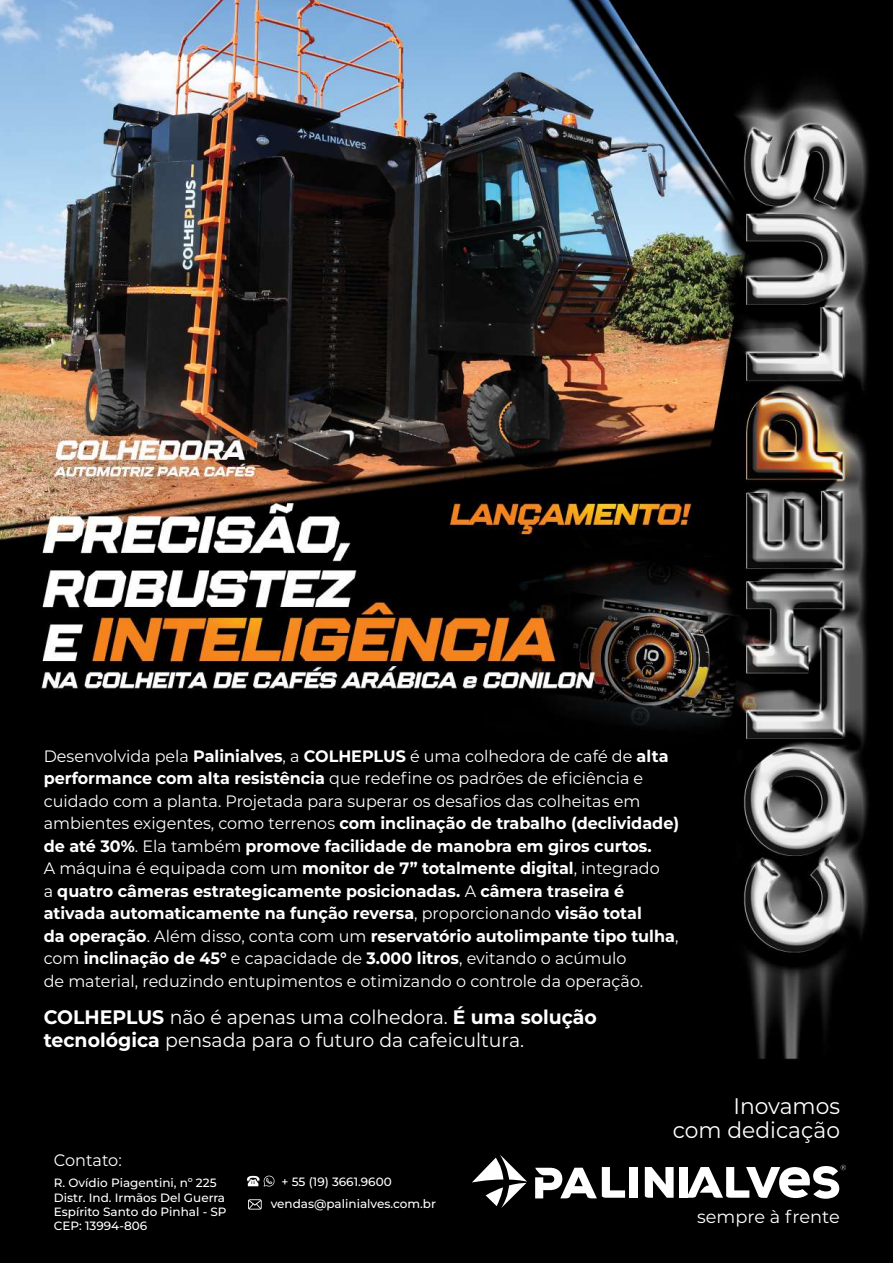
<style>
.page{position:relative;width:893px;height:1263px;background:#fff}
.page>*{position:absolute;margin:0;border:0;box-sizing:border-box;transform-origin:0 0}
.t1{font:22.5px/24px "Montserrat";color:#fff;text-align:right}
.t2{font:19.5px/22.5px "Montserrat";color:#fff}
.t3{font:17.85px "Montserrat";color:#fff}
.t4{font:16.65px "Montserrat";color:#fff}
.t5{font:16.5px/22.5px "Montserrat";color:#fff}
.t6{font:500 12px/14.4px "Montserrat";color:#fff}
.s1{font-weight:700}
</style>
<div class="page">
<img style="left:0;top:0;width:893px;height:1263px">
<svg style="left:247px;top:1176px;width:28px;height:10px"></svg>
<svg style="left:248px;top:1199px;width:14px;height:10px"></svg>
<div style="left:630px;top:1167px;width:8px;height:31px;background:#fff"></div>
<div style="left:680px;top:1167px;width:8px;height:31px;background:#fff"></div>
<svg style="left:645px;top:1167px;width:29px;height:31px"></svg>
<svg style="left:472px;top:1154px;width:55px;height:54px"></svg>
<svg style="left:535px;top:1167px;width:90px;height:31px"></svg>
<svg style="left:686px;top:1165px;width:160px;height:34px"></svg>
<p class="t5" style="left:44px;top:744px;width:637px">Desenvolvida pela <span class="s1">Palinialves</span>, a <span class="s1">COLHEPLUS</span> é uma colhedora de café de <span class="s1">alta performance com alta resistência</span> que redefine os padrões de eficiência e cuidado com a planta. Projetada para superar os desafios das colheitas em ambientes exigentes, como terrenos <span class="s1">com inclinação de trabalho (declividade) de até 30%</span>. Ela também <span class="s1">promove facilidade de manobra em giros curtos.<br></span>A máquina é equipada com um <span class="s1">monitor de 7” totalmente digital</span>, integrado<br>a <span class="s1">quatro câmeras estrategicamente posicionadas.</span> A <span class="s1">câmera traseira é ativada automaticamente na função reversa</span>, proporcionando <span class="s1">visão total<br>da operação</span>. Além disso, conta com um <span class="s1">reservatório autolimpante tipo tulha</span>, com <span class="s1">inclinação de 45°</span> e capacidade de <span class="s1">3.000 litros</span>, evitando o acúmulo<br>de material, reduzindo entupimentos e otimizando o controle da operação.</p>
<p class="t2" style="left:44px;top:1005px;width:555px"><span class="s1">COLHEPLUS</span> não é apenas uma colhedora. <span class="s1">É uma solução tecnológica</span> pensada para o futuro da cafeicultura.</p>
<p class="t4" style="left:54px;top:1149px;width:69px">Contato:</p>
<p class="t6" style="left:54px;top:1175px;width:174px">R. Ovídio Piagentini, nº 225<br>Distr. Ind. Irmãos Del Guerra<br>Espírito Santo do Pinhal - SP<br>CEP: 13994-806</p>
<p class="t6" style="left:271px;top:1170px;width:167px;line-height:21.9px;text-indent:11px">+ 55 (19) 3661.9600 vendas@palinialves.com.br</p>
<h1 class="t1" style="left:673px;top:1093px;width:169px">Inovamos<br>com dedicação</h1>
<p class="t3" style="left:697px;top:1204px;width:144px">sempre à frente</p>
</div>
